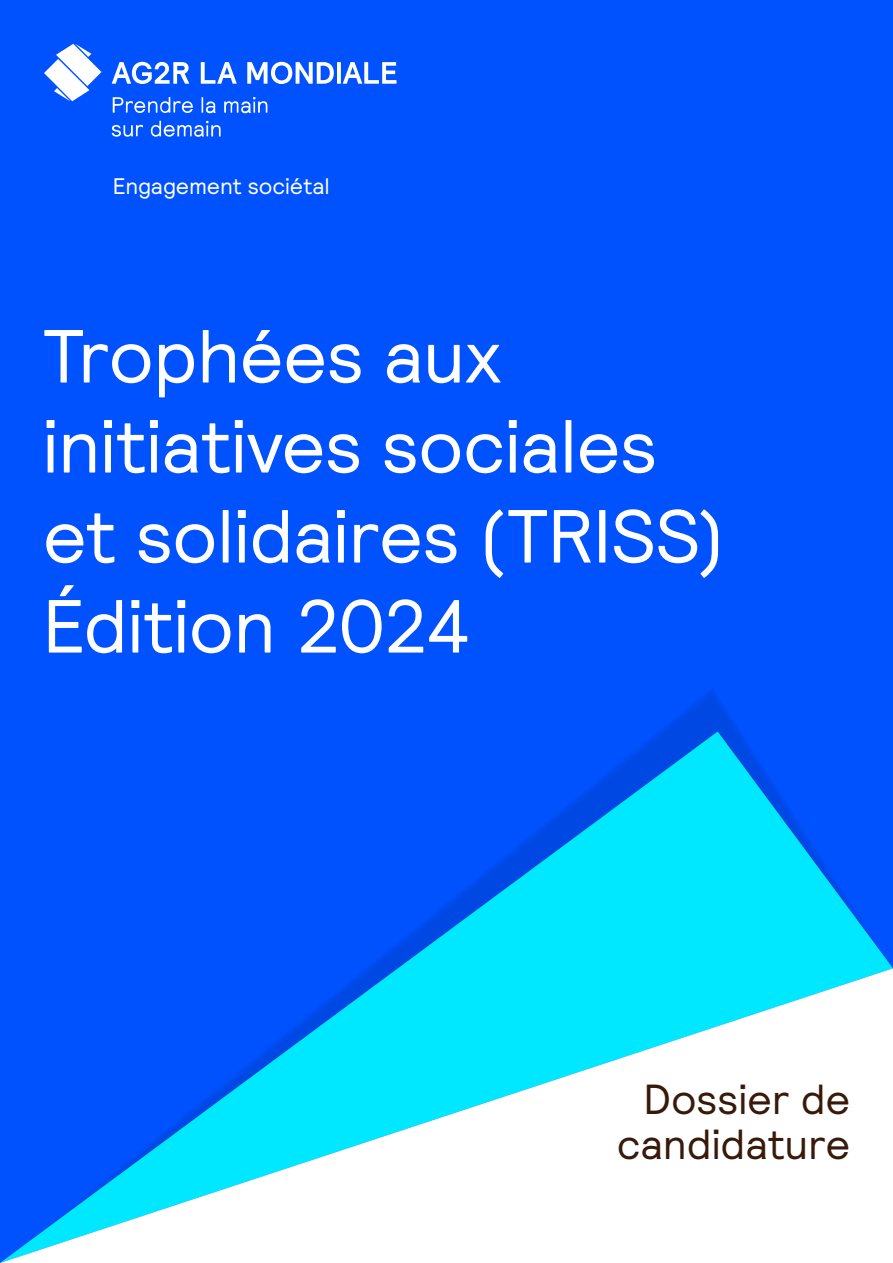
<style>
.page{position:relative;width:893px;height:1263px;background:#0052ff}
.page>*{position:absolute;margin:0;border:0;box-sizing:border-box;transform-origin:0 0}
.t1{font:75px/90px "Relative";letter-spacing:-.01em;color:#fff}
.t2{font:42px/45px "Relative";letter-spacing:-.005em;color:#381a0a;text-align:right}
.t3{font:22.5px "Relative";letter-spacing:-.005em;color:#fff}
</style>
<div class="page">
<svg style="left:368px;top:731px;width:525px;height:237px"></svg>
<svg style="left:0;top:968px;width:893px;height:295px"></svg>
<svg style="left:44px;top:44px;width:57px;height:57px"></svg>
<svg style="left:337px;top:62px;width:4px;height:22px"></svg>
<svg style="left:201px;top:62px;width:36px;height:22px"></svg>
<svg style="left:343px;top:62px;width:54px;height:22px"></svg>
<svg style="left:247px;top:62px;width:87px;height:22px"></svg>
<svg style="left:112px;top:62px;width:77px;height:22px"></svg>
<svg style="left:202px;top:97px;width:14px;height:16px"></svg>
<svg style="left:224px;top:97px;width:43px;height:16px"></svg>
<svg style="left:113px;top:97px;width:80px;height:16px"></svg>
<svg style="left:151px;top:121px;width:70px;height:16px"></svg>
<svg style="left:112px;top:125px;width:31px;height:12px"></svg>
<p class="t3" style="left:113px;top:171px;width:218px">Engagement sociétal</p>
<p class="t1" style="left:43px;top:309px;width:683px">Trophées aux initiatives sociales et solidaires (TRISS)<br>Édition 2024</p>
<p class="t2" style="left:617px;top:1075px;width:235px">Dossier de candidature</p>
</div>
